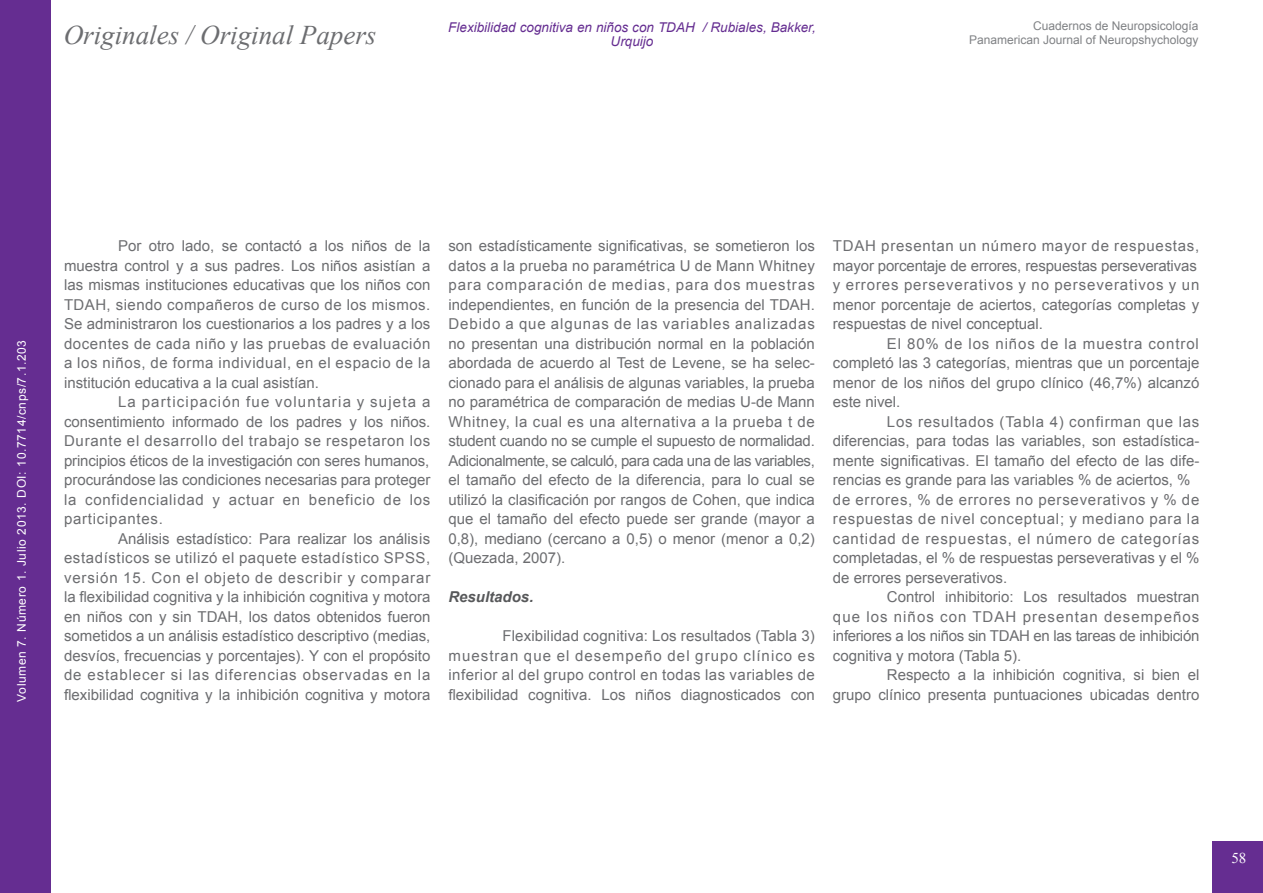
<style>
.page{position:relative;width:1263px;height:893px;background:#fff}
.page>*{position:absolute;margin:0;border:0;box-sizing:border-box;transform-origin:0 0}
.t1{font:italic 27px "Times New Roman";color:#6c6d70}
.t2{font:15px/19.5px "Arial";color:#6c6d70;text-align:justify}
.t3{font:15px/19.5px "Arial";letter-spacing:.05em;color:#6c6d70}
.t4{font:15px "Arial";letter-spacing:.06em;color:#6c6d70}
.t5{font:15px/19.5px "Arial";letter-spacing:.04em;color:#6c6d70;text-align:right}
.t6{font:15px/19.5px "Arial";letter-spacing:-.03em;color:#6c6d70}
.t7{font:15px "Arial";letter-spacing:.07em;color:#6c6d70}
.t8{font:15px/19.5px "Arial";letter-spacing:-.02em;color:#6c6d70}
.t9{font:15px "Arial";letter-spacing:.03em;color:#6c6d70}
.t10{font:15px "Arial";letter-spacing:.08em;color:#6c6d70}
.t11{font:italic 700 15px "Arial";color:#57585a}
.t12{font:15px "Times New Roman";color:#fff}
.t13{font:italic 13.5px/13.5px "Arial";color:#652d91;text-align:center}
.t14{font:12px "Arial";color:#808285}
.t15{font:12px "Arial";letter-spacing:.05em;color:#fff}
</style>
<div class="page">
<div style="left:0;top:0;width:51px;height:893px;background:#652d91"></div>
<div style="left:1212px;top:841px;width:51px;height:52px;background:#652d91"></div>
<p class="t14" style="left:1033px;top:18px;width:167px">Cuadernos de Neuropsicología</p>
<p class="t13" style="left:448px;top:21px;width:369px">Flexibilidad cognitiva en niños con TDAH / Rubiales, Bakker,<br>Urquijo</p>
<h1 class="t1" style="left:64px;top:17px;width:314px">Originales / Original Papers</h1>
<p class="t14" style="left:969px;top:32px;width:231px">Panamerican Journal of Neuropshychology</p>
<p class="t15" style="left:14px;top:702px;width:363px;rotate:-90deg">Volumen 7. Número 1. Julio 2013. DOI: 10.7714/cnps/7.1.203</p>
<p class="t2" style="left:64px;top:236px;width:368px;text-indent:54px">Por otro lado, se contactó a los niños de la muestra control y a sus padres. Los niños asistían a las mismas instituciones educativas que los niños con TDAH, siendo compañeros de curso de los mismos.</p>
<p class="t2" style="left:64px;top:314px;width:368px">Se administraron los cuestionarios a los padres y a los docentes de cada niño y las pruebas de evaluación</p>
<p class="t5" style="left:64px;top:353px;width:368px">a los niños, de forma individual, en el espacio de la</p>
<p class="t2" style="left:64px;top:373px;width:257px">institución educativa a la cual asistían.</p>
<p class="t10" style="left:118px;top:392px;width:314px">La participación fue voluntaria y sujeta a</p>
<p class="t3" style="left:64px;top:412px;width:368px">consentimiento informado de los padres y los niños.<br>Durante el desarrollo del trabajo se respetaron los</p>
<p class="t2" style="left:64px;top:451px;width:367px">principios éticos de la investigación con seres humanos,</p>
<p class="t2" style="left:64px;top:470px;width:368px">procurándose las condiciones necesarias para proteger la confidencialidad y actuar en beneficio de los participantes.</p>
<p class="t5" style="left:64px;top:529px;width:368px">Análisis estadístico: Para realizar los análisis estadísticos se utilizó el paquete estadístico SPSS,</p>
<p class="t4" style="left:64px;top:568px;width:368px">versión 15. Con el objeto de describir y comparar</p>
<p class="t2" style="left:64px;top:587px;width:368px">la flexibilidad cognitiva y la inhibición cognitiva y motora en niños con y sin TDAH, los datos obtenidos fueron sometidos a un análisis estadístico descriptivo (medias, desvíos, frecuencias y porcentajes). Y con el propósito de establecer si las diferencias observadas en la</p>
<p class="t2" style="left:64px;top:685px;width:368px">flexibilidad cognitiva y la inhibición cognitiva y motora</p>
<p class="t2" style="left:448px;top:236px;width:368px">son estadísticamente significativas, se sometieron los datos a la prueba no paramétrica U de Mann Whitney</p>
<p class="t7" style="left:448px;top:275px;width:368px">para comparación de medias, para dos muestras</p>
<p class="t2" style="left:448px;top:295px;width:368px">independientes, en función de la presencia del TDAH.<br>Debido a que algunas de las variables analizadas</p>
<p class="t2" style="left:448px;top:334px;width:368px">no presentan una distribución normal en la población abordada de acuerdo al Test de Levene, se ha selec&shy;cionado para el análisis de algunas variables, la prueba no paramétrica de comparación de medias U-de Mann Whitney, la cual es una alternativa a la prueba t de</p>
<p class="t6" style="left:448px;top:431px;width:368px">student cuando no se cumple el supuesto de normalidad.<br>Adicionalmente, se calculó, para cada una de las variables,</p>
<p class="t2" style="left:448px;top:470px;width:368px">el tamaño del efecto de la diferencia, para lo cual se utilizó la clasificación por rangos de Cohen, que indica que el tamaño del efecto puede ser grande (mayor a 0,8), mediano (cercano a 0,5) o menor (menor a 0,2) (Quezada, 2007).</p>
<p class="t11" style="left:448px;top:587px;width:87px">Resultados.</p>
<p class="t2" style="left:502px;top:626px;width:314px">Flexibilidad cognitiva: Los resultados (Tabla 3)</p>
<p class="t7" style="left:448px;top:646px;width:368px">muestran que el desempeño del grupo clínico es</p>
<p class="t9" style="left:448px;top:665px;width:368px">inferior al del grupo control en todas las variables de</p>
<p class="t2" style="left:448px;top:685px;width:368px">flexibilidad cognitiva. Los niños diagnosticados con</p>
<p class="t3" style="left:833px;top:236px;width:368px">TDAH presentan un número mayor de respuestas,</p>
<p class="t2" style="left:833px;top:256px;width:365px">mayor porcentaje de errores, respuestas perseverativas</p>
<p class="t4" style="left:833px;top:275px;width:368px">y errores perseverativos y no perseverativos y un</p>
<p class="t2" style="left:833px;top:295px;width:368px">menor porcentaje de aciertos, categorías completas y respuestas de nivel conceptual.</p>
<p class="t4" style="left:887px;top:334px;width:313px">El 80% de los niños de la muestra control</p>
<p class="t2" style="left:833px;top:353px;width:368px">completó las 3 categorías, mientras que un porcentaje menor de los niños del grupo clínico (46,7%) alcanzó este nivel.</p>
<p class="t3" style="left:887px;top:412px;width:314px">Los resultados (Tabla 4) confirman que las</p>
<p class="t2" style="left:833px;top:431px;width:368px">diferencias, para todas las variables, son estadística&shy;mente significativas. El tamaño del efecto de las dife&shy;rencias es grande para las variables % de aciertos, %</p>
<p class="t3" style="left:833px;top:490px;width:368px">de errores, % de errores no perseverativos y % de</p>
<p class="t3" style="left:833px;top:509px;width:368px">respuestas de nivel conceptual; y mediano para la</p>
<p class="t4" style="left:833px;top:529px;width:368px">cantidad de respuestas, el número de categorías</p>
<p class="t2" style="left:833px;top:548px;width:368px">completadas, el % de respuestas perseverativas y el % de errores perseverativos.</p>
<p class="t2" style="left:833px;top:587px;width:368px;text-align:right">Control inhibitorio: Los resultados muestran<br>que los niños con TDAH presentan desempeños</p>
<p class="t8" style="left:833px;top:626px;width:368px">inferiores a los niños sin TDAH en las tareas de inhibición cognitiva y motora (Tabla 5).</p>
<p class="t2" style="left:833px;top:665px;width:368px;text-align:right">Respecto a la inhibición cognitiva, si bien el<br>grupo clínico presenta puntuaciones ubicadas dentro</p>
<p class="t12" style="left:1231px;top:848px;width:16px">58</p>
</div>
